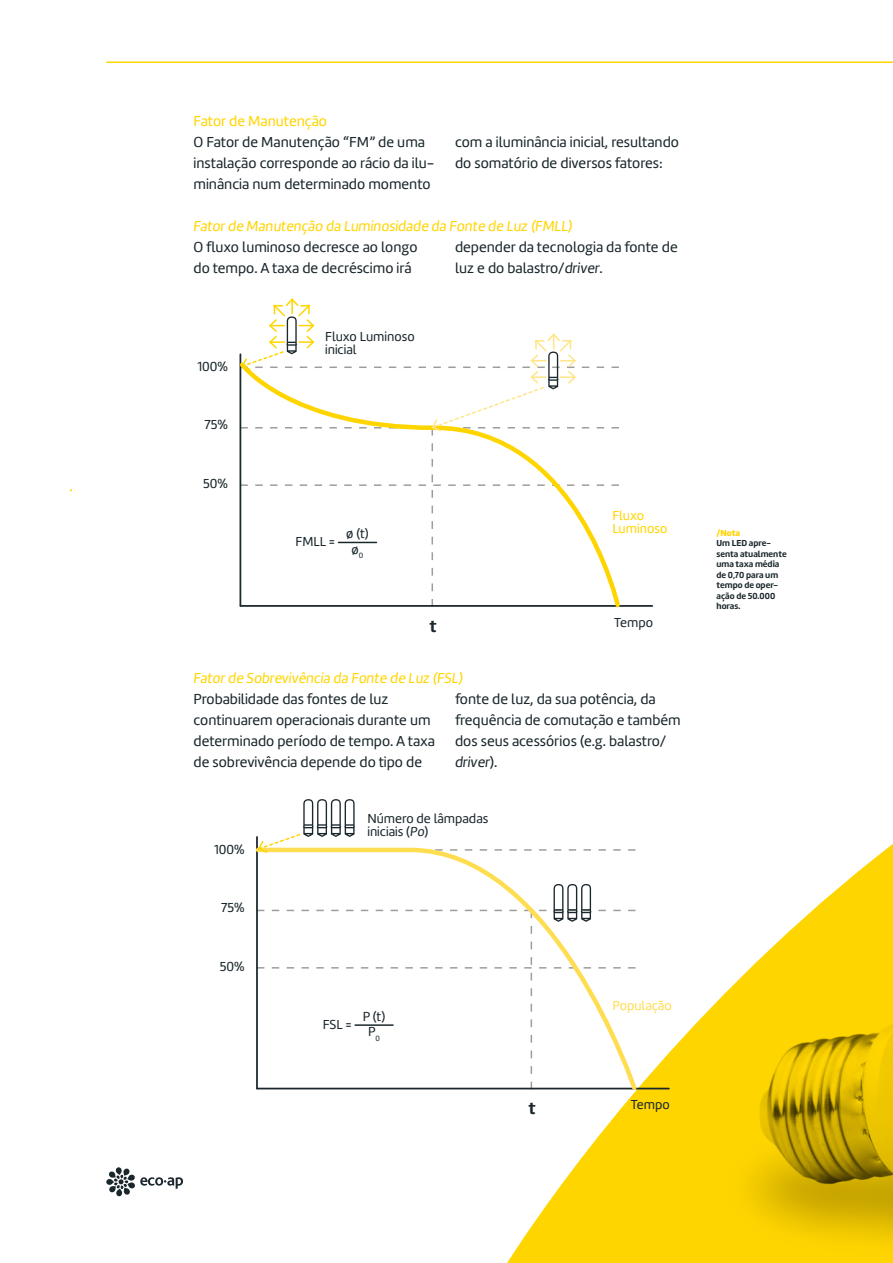
<style>
.page{position:relative;width:893px;height:1263px;background:#fff}
.page>*{position:absolute;margin:0;border:0;box-sizing:border-box;transform-origin:0 0}
.t1{font:17.55px "Amelia Basic Bold";color:#1a272c}
.t2{font:15px/21px "Amelia Basic";color:#1a272c}
.t3{font:15px "Amelia Basic Oblicua";color:#ffd500}
.t4{font:15px "Amelia Basic";color:#ffd500}
.t5{font:15px "Amelia Basic Oblicua";color:#1a272c}
.t6{font:13.5px/13.2px "Amelia Basic";color:#1a272c}
.t7{font:13.5px/13.2px "Amelia Basic";color:#ffd500}
.t8{font:13.5px "Amelia Basic";color:#ffdd51}
.t9{font:9px/10.5px "Amelia Basic Bold";color:#1a272c}
.t10{font:9px "Amelia Basic Black";color:#ffd500}
.s1{font-family:"Amelia Basic Oblicua"}
.s2{font-family:"Amelia Basic"}
</style>
<div class="page">
<svg style="left:507px;top:605px;width:386px;height:658px"></svg>
<hr style="left:240px;top:605px;width:412px;height:2px;background:#1a272c">
<hr style="left:256px;top:837px;width:2px;height:251px;background:#1a272c">
<hr style="left:257px;top:1088px;width:412px;height:1px;background:#1a272c">
<svg style="left:256px;top:845px;width:383px;height:247px"></svg>
<svg style="left:257px;top:884px;width:379px;height:205px"></svg>
<svg style="left:257px;top:799px;width:379px;height:55px"></svg>
<hr style="left:355px;top:1024px;width:38px;height:2px;background:#1a272c">
<svg style="left:240px;top:298px;width:379px;height:309px"></svg>
<hr style="left:106px;top:62px;width:787px;height:1px;background:#ffd500">
<svg style="left:106px;top:1167px;width:77px;height:29px"></svg>
<p class="t4" style="left:193px;top:112px;width:135px">Fator de Manutenção</p>
<p class="t2" style="left:193px;top:132px;width:243px">O Fator de Manutenção “FM” de uma instalação corresponde ao rácio da ilu&shy;minância num determinado momento</p>
<p class="t2" style="left:455px;top:132px;width:225px">com a iluminância inicial, resultando do somatório de diversos fatores:</p>
<p class="t3" style="left:193px;top:217px;width:380px">Fator de Manutenção da Luminosidade da Fonte de Luz (FMLL)</p>
<p class="t2" style="left:193px;top:237px;width:226px">O fluxo luminoso decresce ao longo do tempo. A taxa de decréscimo irá</p>
<p class="t2" style="left:455px;top:237px;width:224px">depender da tecnologia da fonte de luz e do balastro/<span class="s1">driver</span>.</p>
<p class="t6" style="left:197px;top:360px;width:32px">100%</p>
<p class="t6" style="left:204px;top:418px;width:25px">75%</p>
<p class="t6" style="left:203px;top:477px;width:26px">50%</p>
<p class="t6" style="left:325px;top:330px;width:91px">Fluxo Luminoso inicial</p>
<p class="t6" style="left:296px;top:535px;width:41px">FMLL =</p>
<p class="t6" style="left:346px;top:526px;width:24px;line-height:15.6px;text-align:center">ø (t) ø<sub>0</sub></p>
<p class="t1" style="left:429px;top:615px;width:9px">t</p>
<p class="t7" style="left:612px;top:508px;width:56px">Fluxo<br>Luminoso</p>
<p class="t6" style="left:614px;top:616px;width:40px">Tempo</p>
<p class="t3" style="left:193px;top:669px;width:271px">Fator de Sobrevivência da Fonte de Luz (FSL)</p>
<p class="t2" style="left:193px;top:688px;width:243px">Probabilidade das fontes de luz continuarem operacionais durante um determinado período de tempo. A taxa de sobrevivência depende do tipo de</p>
<p class="t2" style="left:455px;top:688px;width:227px">fonte de luz, da sua potência, da frequência de comutação e também dos seus acessórios (e.g. balastro/</p>
<p class="t5" style="left:455px;top:753px;width:44px">driver<span class="s2">).</span></p>
<p class="t6" style="left:214px;top:842px;width:32px">100%</p>
<p class="t6" style="left:221px;top:901px;width:25px">75%</p>
<p class="t6" style="left:220px;top:960px;width:26px">50%</p>
<p class="t6" style="left:367px;top:812px;width:122px">Número de lâmpadas iniciais (<span class="s1">Po</span>)</p>
<p class="t6" style="left:323px;top:1018px;width:30px">FSL =</p>
<p class="t6" style="left:363px;top:1009px;width:24px;line-height:15.6px;text-align:center">P (t)<br>P<sub>0</sub></p>
<p class="t1" style="left:529px;top:1098px;width:9px">t</p>
<p class="t8" style="left:612px;top:998px;width:61px">População</p>
<p class="t6" style="left:631px;top:1098px;width:40px">Tempo</p>
<p class="t10" style="left:716px;top:527px;width:25px">/Nota</p>
<p class="t9" style="left:716px;top:538px;width:72px">Um LED apre&shy;senta atualmente uma taxa média de 0,70 para um tempo de oper&shy;ação de 50.000 horas.</p>
</div>
